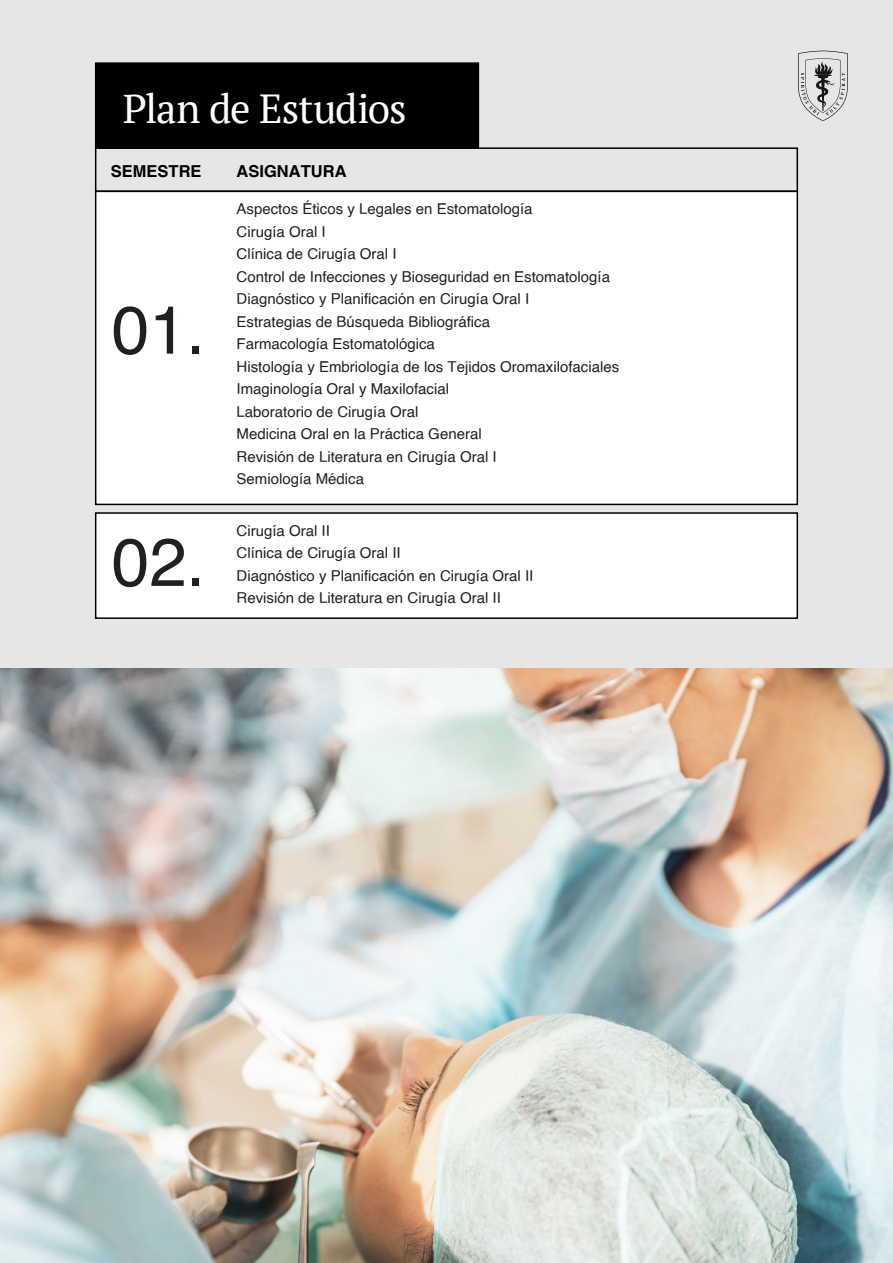
<style>
.page{position:relative;width:893px;height:1263px;background:#e6e6e6}
.page>*{position:absolute;margin:0;border:0;box-sizing:border-box;transform-origin:0 0}
.t1{font:67.5px "Helvetica";color:#231f20}
.t2{font:40.5px "PT Serif";letter-spacing:-.03em;color:#fff}
.t3{font:700 16.5px "Helvetica";color:#000}
.t4{font:15px/22.5px "Helvetica";color:#231f20}
</style>
<div class="page">
<img style="left:0;top:668px;width:893px;height:595px">
<svg style="left:798px;top:51px;width:50px;height:70px"></svg>
<div style="left:95px;top:190px;width:703px;height:315px;background:#fff;border:2px solid #000"></div>
<div style="left:95px;top:512px;width:703px;height:107px;background:#fff;border:2px solid #000"></div>
<div style="left:95px;top:147px;width:703px;height:45px;border:2px solid #000"></div>
<div style="left:95px;top:62px;width:384px;height:87px;background:#000;border:2px solid #000"></div>
<h2 class="t2" style="left:123px;top:82px;width:285px">Plan de Estudios</h2>
<p class="t3" style="left:111px;top:161px;width:92px">SEMESTRE</p>
<p class="t3" style="left:237px;top:161px;width:111px">ASIGNATURA</p>
<h1 class="t1" style="left:112px;top:278px;width:95px">01.</h1>
<h1 class="t1" style="left:112px;top:510px;width:95px">02.</h1>
<p class="t4" style="left:237px;top:198px;width:384px">Aspectos Éticos y Legales en Estomatología<br>Cirugía Oral I<br>Clínica de Cirugía Oral I<br>Control de Infecciones y Bioseguridad en Estomatología Diagnóstico y Planificación en Cirugía Oral I<br>Estrategias de Búsqueda Bibliográfica<br>Farmacología Estomatológica<br>Histología y Embriología de los Tejidos Oromaxilofaciales Imaginología Oral y Maxilofacial<br>Laboratorio de Cirugía Oral<br>Medicina Oral en la Práctica General<br>Revisión de Literatura en Cirugía Oral I<br>Semiología Médica</p>
<p class="t4" style="left:237px;top:520px;width:298px">Cirugía Oral II<br>Clínica de Cirugía Oral II<br>Diagnóstico y Planificación en Cirugía Oral II<br>Revisión de Literatura en Cirugía Oral II</p>
</div>
